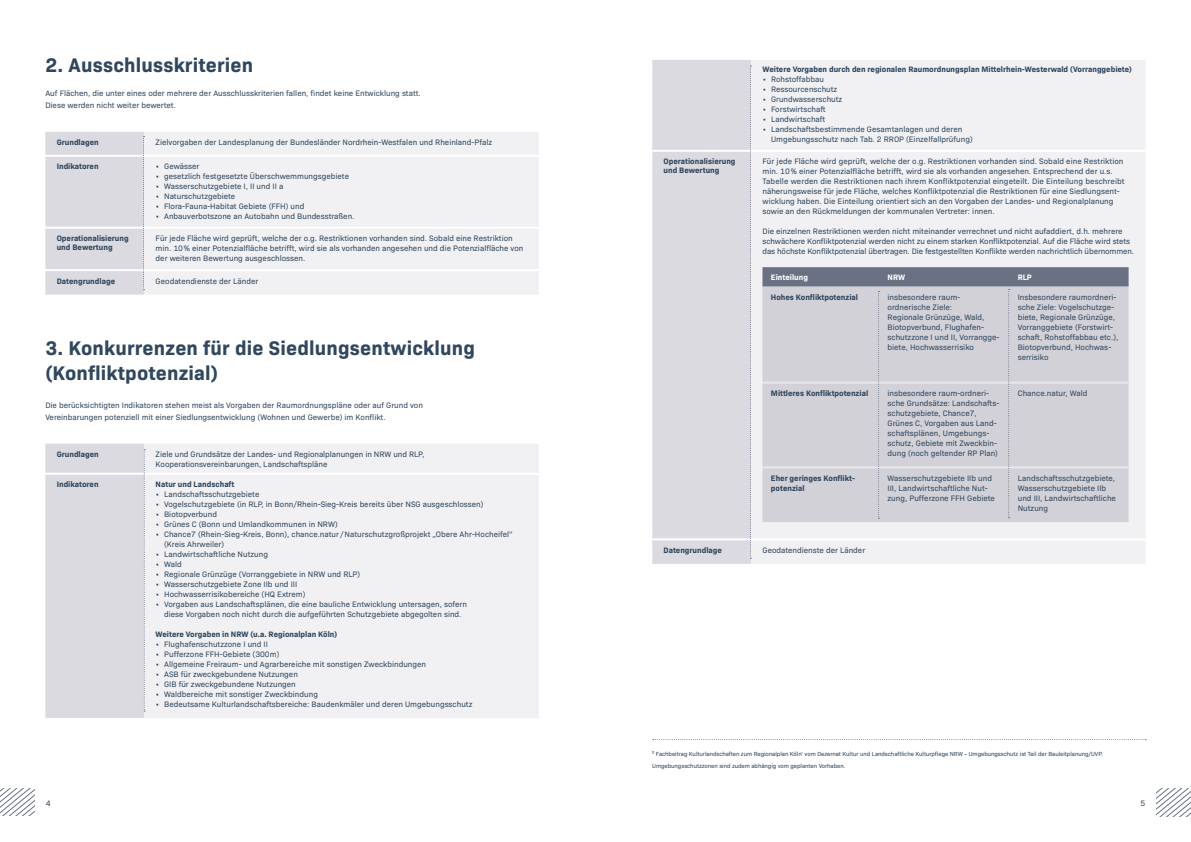
<style>
.page{position:relative;width:1191px;height:842px;background:#fff}
.page>*{position:absolute;margin:0;border:0;box-sizing:border-box;transform-origin:0 0}
.t1{font:700 20px/25px "Bio Sans";letter-spacing:.01em;color:#30475d}
.t2{font:8px/10px "Bio Sans";color:#30475d}
.t3{font:700 8px/9px "Bio Sans";color:#30475d}
.t4{font:700 8px "Bio Sans";color:#fff}
.t5{font:6px/12px "Bio Sans";letter-spacing:-.01em;color:#30475d}
</style>
<div class="page">
<div style="left:145px;top:132px;width:394px;height:162px;background:#f1f1f4"></div>
<hr style="left:144px;top:155px;width:395px;height:2px;background:#fff">
<hr style="left:144px;top:227px;width:395px;height:2px;background:#fff">
<hr style="left:144px;top:269px;width:395px;height:2px;background:#fff">
<svg style="left:45px;top:132px;width:100px;height:163px;background:#dcdbe1"></svg>
<div style="left:145px;top:444px;width:394px;height:274px;background:#f1f1f4"></div>
<hr style="left:144px;top:473px;width:395px;height:2px;background:#fff">
<div style="left:45px;top:444px;width:100px;height:275px;background:#dbdae0"></div>
<div style="left:652px;top:60px;width:99px;height:504px;background:#dbdae0"></div>
<div style="left:751px;top:60px;width:394px;height:504px;background:#f1f1f4"></div>
<hr style="left:652px;top:150px;width:99px;height:2px;background:#fff">
<hr style="left:751px;top:150px;width:394px;height:2px;background:#fff">
<hr style="left:652px;top:538px;width:99px;height:2px;background:#fff">
<hr style="left:751px;top:538px;width:394px;height:2px;background:#fff">
<svg style="left:750px;top:65px;width:1px;height:494px"></svg>
<svg style="left:762px;top:267px;width:366px;height:252px;background:#cac9d1"></svg>
<svg style="left:1157px;top:788px;width:34px;height:28px"></svg>
<svg style="left:0;top:788px;width:34px;height:28px"></svg>
<svg style="left:652px;top:739px;width:494px;height:1px"></svg>
<h1 class="t1" style="left:45px;top:51px;width:209px">2. Ausschlusskriterien</h1>
<p class="t2" style="left:45px;top:87px;width:377px;line-height:12px">Auf Flächen, die unter eines oder mehrere der Ausschlusskriterien fallen, findet keine Entwicklung statt.<br>Diese werden nicht weiter bewertet.</p>
<p class="t3" style="left:57px;top:137px;width:44px">Grundlagen</p>
<p class="t2" style="left:156px;top:137px;width:338px">Zielvorgaben der Landesplanung der Bundesländer Nordrhein-Westfalen und Rheinland-Pfalz</p>
<p class="t3" style="left:57px;top:161px;width:43px">Indikatoren</p>
<p class="t2" style="left:156px;top:161px;width:45px">• Gewässer</p>
<p class="t2" style="left:156px;top:171px;width:195px">• gesetzlich festgesetzte Überschwemmungsgebiete</p>
<p class="t2" style="left:156px;top:181px;width:129px">• Wasserschutzgebiete I, II und II a</p>
<p class="t2" style="left:156px;top:191px;width:81px">• Naturschutzgebiete</p>
<p class="t2" style="left:156px;top:201px;width:150px">• Flora-Fauna-Habitat Gebiete (FFH) und</p>
<p class="t2" style="left:156px;top:211px;width:200px">• Anbauverbotszone an Autobahn und Bundesstraßen.</p>
<p class="t3" style="left:57px;top:233px;width:73px">Operationalisierung und Bewertung</p>
<p class="t2" style="left:156px;top:233px;width:369px">Für jede Fläche wird geprüft, welche der o.g. Restriktionen vorhanden sind. Sobald eine Restriktion min. 10% einer Potenzialfläche betrifft, wird sie als vorhanden angesehen und die Potenzialfläche von der weiteren Bewertung ausgeschlossen.</p>
<p class="t3" style="left:57px;top:276px;width:60px">Datengrundlage</p>
<p class="t2" style="left:156px;top:275px;width:104px">Geodatendienste der Länder</p>
<h1 class="t1" style="left:45px;top:334px;width:431px">3. Konkurrenzen für die Siedlungsentwicklung (Konfliktpotenzial)</h1>
<p class="t2" style="left:45px;top:399px;width:379px;line-height:12px">Die berücksichtigten Indikatoren stehen meist als Vorgaben der Raumordnungspläne oder auf Grund von<br>Vereinbarungen potenziell mit einer Siedlungsentwicklung (Wohnen und Gewerbe) im Konflikt.</p>
<p class="t3" style="left:57px;top:449px;width:44px">Grundlagen</p>
<p class="t2" style="left:156px;top:449px;width:270px">Ziele und Grundsätze der Landes- und Regionalplanungen in NRW und RLP,<br>Kooperationsvereinbarungen, Landschaftspläne</p>
<p class="t3" style="left:57px;top:479px;width:43px">Indikatoren</p>
<p class="t3" style="left:156px;top:479px;width:80px">Natur und Landschaft</p>
<p class="t2" style="left:156px;top:489px;width:105px">• Landschaftsschutzgebiete</p>
<p class="t2" style="left:156px;top:499px;width:329px">• Vogelschutzgebiete (in RLP, in Bonn/Rhein-Sieg-Kreis bereits über NSG ausgeschlossen)</p>
<p class="t2" style="left:156px;top:509px;width:63px">• Biotopverbund</p>
<p class="t2" style="left:156px;top:519px;width:184px">• Grünes C (Bonn und Umlandkommunen in NRW)</p>
<p class="t2" style="left:164px;top:529px;width:350px;text-indent:-9px">• Chance7 (Rhein-Sieg-Kreis, Bonn), chance.natur /Naturschutzgroßprojekt „Obere Ahr-Hocheifel“ (Kreis Ahrweiler)</p>
<p class="t2" style="left:156px;top:549px;width:114px">• Landwirtschaftliche Nutzung</p>
<p class="t2" style="left:156px;top:559px;width:28px">• Wald</p>
<p class="t2" style="left:156px;top:569px;width:206px">• Regionale Grünzüge (Vorranggebiete in NRW und RLP)</p>
<p class="t2" style="left:156px;top:579px;width:143px">• Wasserschutzgebiete Zone IIb und III</p>
<p class="t2" style="left:156px;top:589px;width:151px">• Hochwasserrisikobereiche (HQ Extrem)</p>
<p class="t2" style="left:156px;top:599px;width:313px;text-align:center">• Vorgaben aus Landschaftsplänen, die eine bauliche Entwicklung untersagen, sofern diese Vorgaben noch nicht durch die aufgeführten Schutzgebiete abgegolten sind.</p>
<p class="t3" style="left:156px;top:629px;width:183px">Weitere Vorgaben in NRW (u.a. Regionalplan Köln)</p>
<p class="t2" style="left:156px;top:639px;width:114px">• Flughafenschutzzone I und II</p>
<p class="t2" style="left:156px;top:649px;width:125px">• Pufferzone FFH-Gebiete (300m)</p>
<p class="t2" style="left:156px;top:659px;width:272px">• Allgemeine Freiraum- und Agrarbereiche mit sonstigen Zweckbindungen</p>
<p class="t2" style="left:156px;top:669px;width:144px">• ASB für zweckgebundene Nutzungen</p>
<p class="t2" style="left:156px;top:679px;width:142px">• GIB für zweckgebundene Nutzungen</p>
<p class="t2" style="left:156px;top:689px;width:164px">• Waldbereiche mit sonstiger Zweckbindung</p>
<p class="t2" style="left:156px;top:699px;width:318px">• Bedeutsame Kulturlandschaftsbereiche: Baudenkmäler und deren Umgebungsschutz</p>
<p class="t3" style="left:762px;top:64px;width:371px">Weitere Vorgaben durch den regionalen Raumordnungsplan Mittelrhein-Westerwald (Vorranggebiete)</p>
<p class="t2" style="left:762px;top:74px;width:63px">• Rohstoffabbau</p>
<p class="t2" style="left:762px;top:84px;width:76px">• Ressourcenschutz</p>
<p class="t2" style="left:762px;top:94px;width:81px">• Grundwasserschutz</p>
<p class="t2" style="left:762px;top:104px;width:65px">• Forstwirtschaft</p>
<p class="t2" style="left:762px;top:114px;width:64px">• Landwirtschaft</p>
<p class="t2" style="left:771px;top:124px;width:203px;text-indent:-9px">• Landschaftsbestimmende Gesamtanlagen und deren<br>Umgebungsschutz nach Tab. 2 RROP (Einzelfallprüfung)</p>
<p class="t3" style="left:663px;top:156px;width:73px">Operationalisierung und Bewertung</p>
<p class="t2" style="left:762px;top:156px;width:363px">Für jede Fläche wird geprüft, welche der o.g. Restriktionen vorhanden sind. Sobald eine Restriktion min. 10% einer Potenzialfläche betrifft, wird sie als vorhanden angesehen. Entsprechend der u.s.<br>Tabelle werden die Restriktionen nach ihrem Konfliktpotenzial eingeteilt. Die Einteilung beschreibt näherungsweise für jede Fläche, welches Konfliktpotenzial die Restriktionen für eine Siedlungsent&shy;wicklung haben. Die Einteilung orientiert sich an den Vorgaben der Landes- und Regionalplanung sowie an den Rückmeldungen der kommunalen Vertreter: innen.</p>
<p class="t2" style="left:762px;top:226px;width:373px">Die einzelnen Restriktionen werden nicht miteinander verrechnet und nicht aufaddiert, d.h. mehrere schwächere Konfliktpotenzial werden nicht zu einem starken Konfliktpotenzial. Auf die Fläche wird stets das höchste Konfliktpotenzial übertragen. Die festgestellten Konflikte werden nachrichtlich übernommen.</p>
<p class="t4" style="left:771px;top:271px;width:39px">Einteilung</p>
<p class="t4" style="left:887px;top:271px;width:19px">NRW</p>
<p class="t4" style="left:1017px;top:271px;width:16px">RLP</p>
<p class="t3" style="left:771px;top:292px;width:89px">Hohes Konfliktpotenzial</p>
<p class="t2" style="left:887px;top:292px;width:113px">insbesondere raum&shy;ordnerische Ziele:<br>Regionale Grünzüge, Wald,<br>Biotopverbund, Flughafen&shy;schutzzone I und II, Vorrangge&shy;biete, Hochwasserrisiko</p>
<p class="t2" style="left:1017px;top:292px;width:102px">Insbesondere raumordneri&shy;sche Ziele: Vogelschutzge&shy;biete, Regionale Grünzüge,<br>Vorranggebiete (Forstwirt&shy;schaft, Rohstoffabbau etc.),<br>Biotopverbund, Hochwas&shy;serrisiko</p>
<p class="t3" style="left:771px;top:388px;width:99px">Mittleres Konfliktpotenzial</p>
<p class="t2" style="left:887px;top:388px;width:113px">insbesondere raum-ordneri&shy;sche Grundsätze: Landschafts&shy;schutzgebiete, Chance7,<br>Grünes C, Vorgaben aus Land&shy;schaftsplänen, Umgebungs&shy;schutz, Gebiete mit Zweckbin&shy;dung (noch geltender RP Plan)</p>
<p class="t2" style="left:1017px;top:388px;width:71px">Chance.natur, Wald</p>
<p class="t3" style="left:771px;top:472px;width:86px;line-height:10px">Eher geringes Konflikt&shy;potenzial</p>
<p class="t2" style="left:887px;top:472px;width:109px">Wasserschutzgebiete IIb und<br>III, Landwirtschaftliche Nut&shy;zung, Pufferzone FFH Gebiete</p>
<p class="t2" style="left:1017px;top:472px;width:100px">Landschaftsschutzgebiete,<br>Wasserschutzgebiete IIb und III, Landwirtschaftliche<br>Nutzung</p>
<p class="t3" style="left:663px;top:545px;width:60px">Datengrundlage</p>
<p class="t2" style="left:762px;top:544px;width:104px">Geodatendienste der Länder</p>
<p class="t5" style="left:652px;top:747px;width:452px">² Fachbeitrag Kulturlandschaften zum Regionalplan Köln‘ vom Dezernat Kultur und Landschaftliche Kulturpflege NRW – Umgebungsschutz ist Teil der Bauleitplanung/UVP.<br>Umgebungsschutzzonen sind zudem abhängig vom geplanten Vorhaben.</p>
<p class="t2" style="left:46px;top:797px;width:6px">4</p>
<p class="t2" style="left:1140px;top:797px;width:6px">5</p>
</div>
